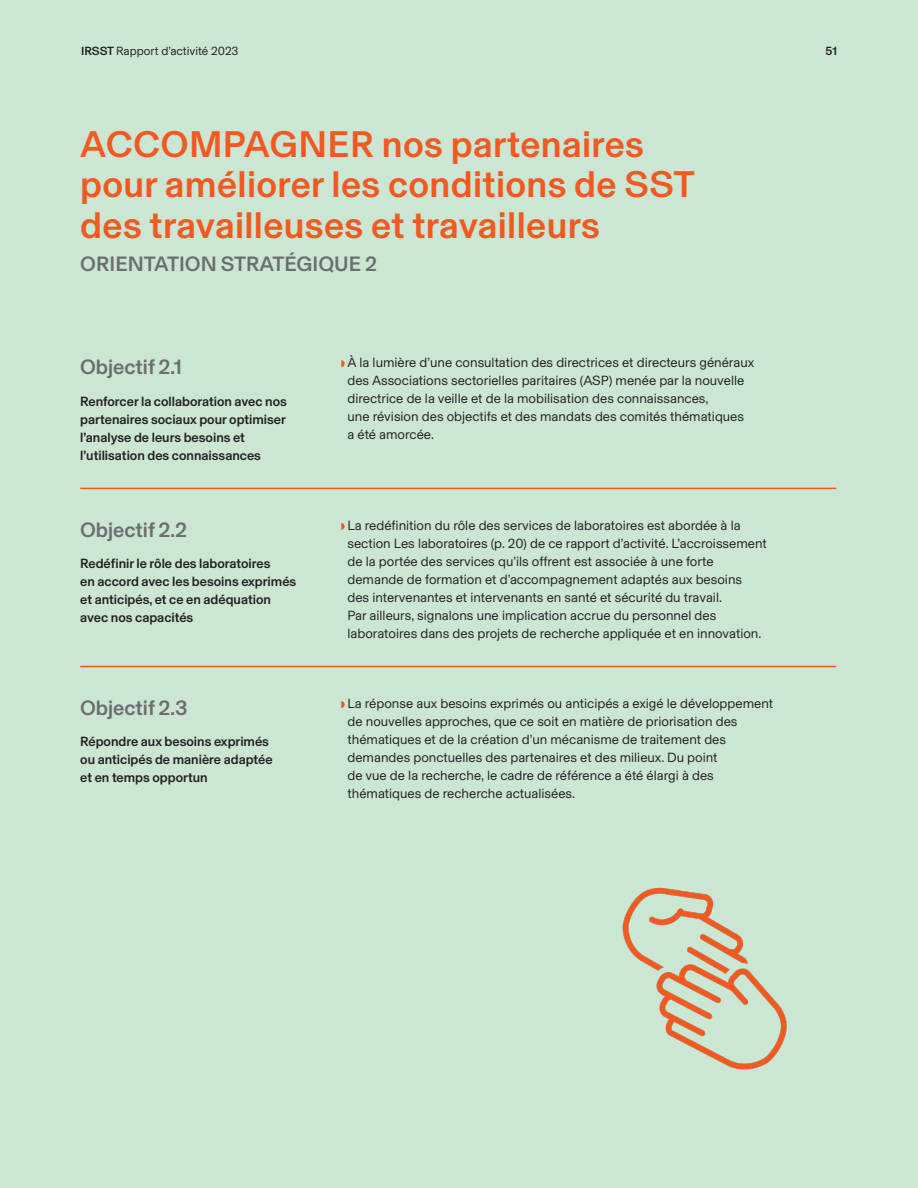
<style>
.page{position:relative;width:918px;height:1188px;background:#cbe6d3}
.page>*{position:absolute;margin:0;border:0;box-sizing:border-box;transform-origin:0 0}
.t1{font:500 37.5px/40.5px "Basel Grotesk";letter-spacing:.01em;color:#f15921}
.t2{font:500 21px "Basel Grotesk";color:#6c6d70}
.t3{font:13.5px/18px "Basel Grotesk";color:#231f20}
.t4{font:500 13.5px/18px "Basel Grotesk";color:#231f20}
.t5{font:12px "Basel Grotesk";color:#231f20}
.t6{font:500 12px "Basel Grotesk";color:#231f20}
.s1{font-weight:500}
</style>
<div class="page">
<svg style="left:341px;top:360px;width:4px;height:7px"></svg>
<svg style="left:341px;top:523px;width:4px;height:7px"></svg>
<svg style="left:341px;top:701px;width:4px;height:7px"></svg>
<hr style="left:80px;top:488px;width:756px;height:1px;background:#f15921">
<hr style="left:80px;top:666px;width:756px;height:1px;background:#f15921">
<img style="left:622px;top:887px;width:165px;height:183px">
<p class="t5" style="left:81px;top:42px;width:159px"><span class="s1">IRSST</span> Rapport d’activité 2023</p>
<p class="t6" style="left:826px;top:42px;width:13px">51</p>
<h1 class="t1" style="left:80px;top:122px;width:616px">ACCOMPAGNER nos partenaires pour améliorer les conditions de SST des travailleuses et travailleurs</h1>
<h2 class="t2" style="left:80px;top:249px;width:298px">ORIENTATION STRATÉGIQUE 2</h2>
<h2 class="t2" style="left:80px;top:352px;width:103px">Objectif 2.1</h2>
<p class="t4" style="left:80px;top:391px;width:208px">Renforcer la collaboration avec nos partenaires sociaux pour optimiser l’analyse de leurs besoins et l’utilisation des connaissances</p>
<h2 class="t2" style="left:80px;top:515px;width:108px">Objectif 2.2</h2>
<p class="t4" style="left:80px;top:554px;width:218px">Redéfinir le rôle des laboratoires<br>en accord avec les besoins exprimés et anticipés, et ce en adéquation avec nos capacités</p>
<h2 class="t2" style="left:80px;top:693px;width:109px">Objectif 2.3</h2>
<p class="t4" style="left:80px;top:732px;width:194px">Répondre aux besoins exprimés ou anticipés de manière adaptée et en temps opportun</p>
<p class="t3" style="left:348px;top:353px;width:408px">À la lumière d’une consultation des directrices et directeurs généraux des Associations sectorielles paritaires (ASP) menée par la nouvelle directrice de la veille et de la mobilisation des connaissances,<br>une révision des objectifs et des mandats des comités thématiques a été amorcée.</p>
<p class="t3" style="left:348px;top:515px;width:421px">La redéfinition du rôle des services de laboratoires est abordée à la section Les laboratoires (p. 20) de ce rapport d’activité. L’accroissement de la portée des services qu’ils offrent est associée à une forte demande de formation et d’accompagnement adaptés aux besoins des intervenantes et intervenants en santé et sécurité du travail.<br>Par ailleurs, signalons une implication accrue du personnel des laboratoires dans des projets de recherche appliquée et en innovation.</p>
<p class="t3" style="left:348px;top:694px;width:427px">La réponse aux besoins exprimés ou anticipés a exigé le développement de nouvelles approches, que ce soit en matière de priorisation des thématiques et de la création d’un mécanisme de traitement des demandes ponctuelles des partenaires et des milieux. Du point<br>de vue de la recherche, le cadre de référence a été élargi à des thématiques de recherche actualisées.</p>
</div>
